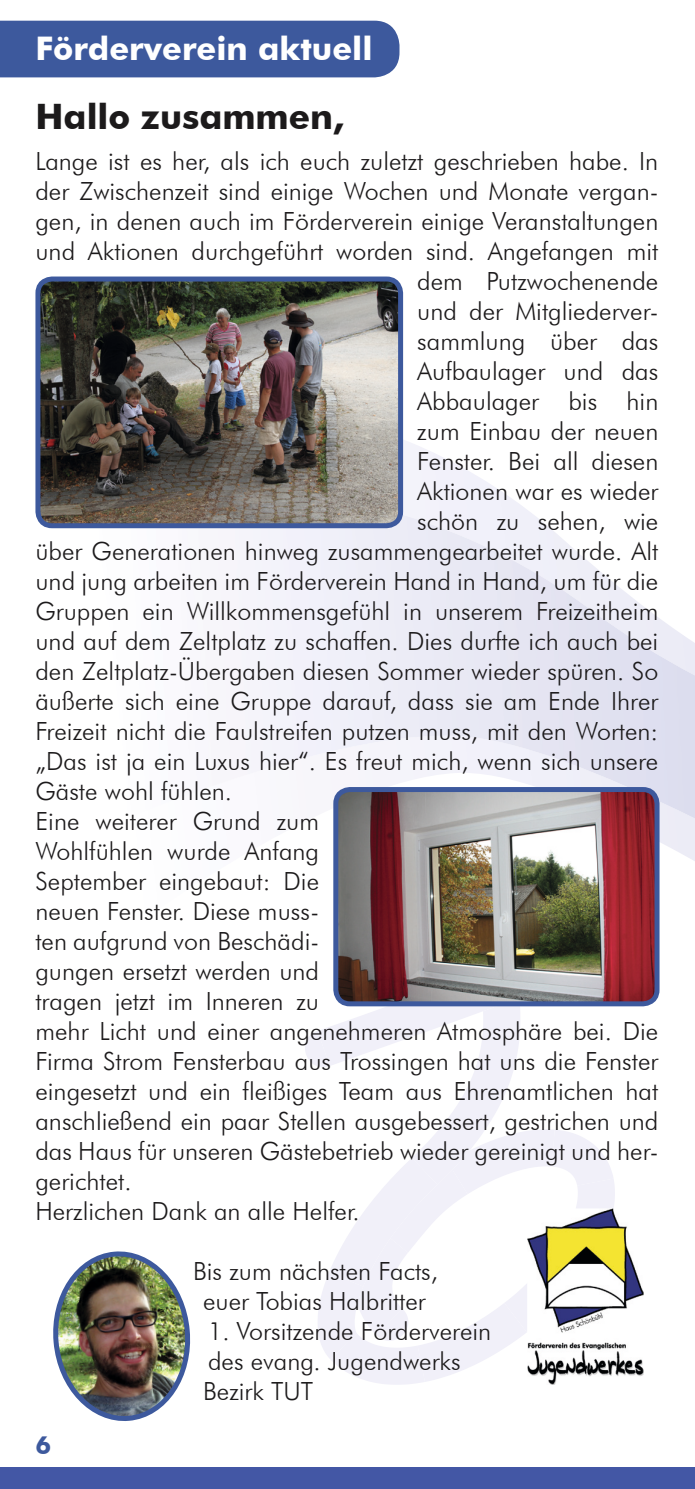
<style>
.page{position:relative;width:695px;height:1489px;background:#fff}
.page>*{position:absolute;margin:0;border:0;box-sizing:border-box;transform-origin:0 0}
.t1{font:700 35px "Futura BT";color:#1c1a1b}
.t2{font:700 32.5px "Futura BT";color:#fff}
.t3{font:300 25px/30px "Futura BT";color:#1c1a1b;text-align:center}
.t4{font:700 25px "Futura BT";color:#3d599d}
</style>
<div class="page">
<div style="left:0;top:1467px;width:694px;height:21px;background:#4357a5"></div>
<svg style="left:305px;top:1006px;width:326px;height:378px"></svg>
<div style="left:0;top:21px;width:399px;height:56px;background:#3d599d"></div>
<img style="left:527px;top:1208px;width:116px;height:176px">
<img style="left:41px;top:282px;width:359px;height:243px">
<div style="left:35px;top:276px;width:368px;height:252px;border:5px solid #3d599d;border-radius:14px"></div>
<img style="left:336px;top:789px;width:321px;height:214px">
<div style="left:333px;top:787px;width:326px;height:219px;border:5px solid #3d599d;border-radius:14px"></div>
<img style="left:53px;top:1251px;width:138px;height:170px">
<h2 class="t2" style="left:35px;top:29px;width:338px">Förderverein aktuell</h2>
<h1 class="t1" style="left:35px;top:96px;width:310px">Hallo zusammen,</h1>
<p class="t3" style="left:35px;top:145px;width:624px">Lange ist es her, als ich euch zuletzt geschrieben habe. In</p>
<p class="t3" style="left:35px;top:175px;width:624px">der Zwischenzeit sind einige Wochen und Monate vergan-</p>
<p class="t3" style="left:35px;top:205px;width:624px">gen, in denen auch im Förderverein einige Veranstaltungen</p>
<p class="t3" style="left:35px;top:235px;width:624px">und Aktionen durchgeführt worden sind. Angefangen mit</p>
<p class="t3" style="left:417px;top:265px;width:242px">dem Putzwochenende</p>
<p class="t3" style="left:417px;top:295px;width:242px">und der Mitgliederver-</p>
<p class="t3" style="left:417px;top:325px;width:242px">sammlung über das</p>
<p class="t3" style="left:417px;top:355px;width:242px">Aufbaulager und das</p>
<p class="t3" style="left:417px;top:385px;width:242px">Abbaulager bis hin</p>
<p class="t3" style="left:417px;top:415px;width:242px">zum Einbau der neuen</p>
<p class="t3" style="left:417px;top:445px;width:242px">Fenster. Bei all diesen</p>
<p class="t3" style="left:417px;top:475px;width:242px">Aktionen war es wieder</p>
<p class="t3" style="left:417px;top:505px;width:242px">schön zu sehen, wie</p>
<p class="t3" style="left:35px;top:535px;width:624px">über Generationen hinweg zusammengearbeitet wurde. Alt</p>
<p class="t3" style="left:35px;top:565px;width:624px">und jung arbeiten im Förderverein Hand in Hand, um für die</p>
<p class="t3" style="left:35px;top:595px;width:624px">Gruppen ein Willkommensgefühl in unserem Freizeitheim</p>
<p class="t3" style="left:35px;top:625px;width:624px">und auf dem Zeltplatz zu schaffen. Dies durfte ich auch bei</p>
<p class="t3" style="left:35px;top:655px;width:624px">den Zeltplatz-Übergaben diesen Sommer wieder spüren. So</p>
<p class="t3" style="left:35px;top:685px;width:624px">äußerte sich eine Gruppe darauf, dass sie am Ende Ihrer</p>
<p class="t3" style="left:35px;top:715px;width:624px">Freizeit nicht die Faulstreifen putzen muss, mit den Worten:</p>
<p class="t3" style="left:35px;top:745px;width:624px">„Das ist ja ein Luxus hier“. Es freut mich, wenn sich unsere</p>
<p class="t3" style="left:35px;top:775px;width:198px">Gäste wohl fühlen.</p>
<p class="t3" style="left:35px;top:805px;width:285px">Eine weiterer Grund zum</p>
<p class="t3" style="left:35px;top:835px;width:285px">Wohlfühlen wurde Anfang</p>
<p class="t3" style="left:35px;top:865px;width:285px">September eingebaut: Die</p>
<p class="t3" style="left:35px;top:895px;width:285px">neuen Fenster. Diese muss-</p>
<p class="t3" style="left:35px;top:925px;width:285px">ten aufgrund von Beschädi-</p>
<p class="t3" style="left:35px;top:955px;width:285px">gungen ersetzt werden und</p>
<p class="t3" style="left:35px;top:985px;width:285px">tragen jetzt im Inneren zu</p>
<p class="t3" style="left:35px;top:1015px;width:624px">mehr Licht und einer angenehmeren Atmosphäre bei. Die</p>
<p class="t3" style="left:35px;top:1045px;width:624px">Firma Strom Fensterbau aus Trossingen hat uns die Fenster</p>
<p class="t3" style="left:35px;top:1075px;width:624px">eingesetzt und ein fleißiges Team aus Ehrenamtlichen hat</p>
<p class="t3" style="left:35px;top:1105px;width:624px">anschließend ein paar Stellen ausgebessert, gestrichen und</p>
<p class="t3" style="left:35px;top:1135px;width:624px">das Haus für unseren Gästebetrieb wieder gereinigt und her-</p>
<p class="t3" style="left:35px;top:1165px;width:98px">gerichtet.</p>
<p class="t3" style="left:35px;top:1195px;width:325px">Herzlichen Dank an alle Helfer.</p>
<p class="t4" style="left:35px;top:1429px;width:17px">6</p>
<p class="t3" style="left:193px;top:1255px;width:246px">Bis zum nächsten Facts, euer Tobias Halbritter</p>
<p class="t3" style="left:203px;top:1315px;width:289px;text-align:left">1. Vorsitzende Förderverein des evang. Jugendwerks<br>Bezirk TUT</p>
</div>
